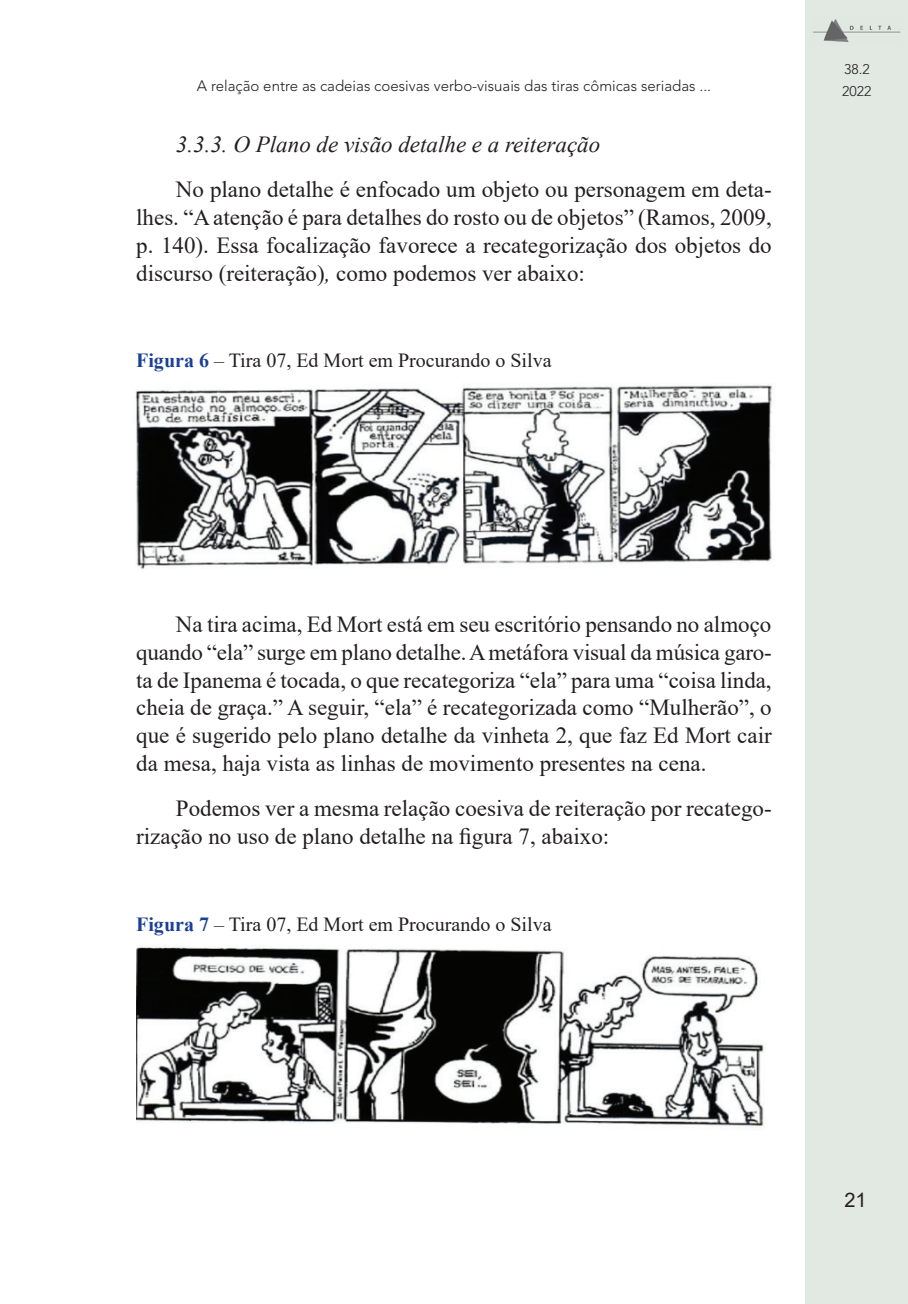
<style>
.page{position:relative;width:908px;height:1304px;background:#fff}
.page>*{position:absolute;margin:0;border:0;box-sizing:border-box;transform-origin:0 0}
.t1{font:23px/28px "Times New Roman";color:#231f20;text-align:justify}
.t2{font:italic 23px "Times New Roman";color:#231f20}
.t3{font:20px "Times New Roman";color:#231f20}
.t4{font:20px "Arial";color:#231f20}
.t5{font:300 15px "Avenir";color:#231f20}
.t6{font:300 14px/22px "Avenir";color:#231f20}
.s1{font-style:italic}
.s2{font-weight:700;color:#1b3f94}
</style>
<div class="page">
<div style="left:804px;top:0;width:102px;height:1304px;background:#e1e9e2"></div>
<img style="left:813px;top:19px;width:88px;height:23px">
<img style="left:135px;top:385px;width:637px;height:184px">
<img style="left:136px;top:946px;width:629px;height:181px">
<p class="t5" style="left:197px;top:77px;width:515px">A relação entre as cadeias coesivas verbo-visuais das tiras cômicas seriadas ...</p>
<p class="t2" style="left:176px;top:129px;width:425px">3.3.3. O Plano de visão detalhe e a reiteração</p>
<p class="t1" style="left:136px;top:175px;width:636px;text-indent:40px">No plano detalhe é enfocado um objeto ou personagem em deta&shy;lhes. “A atenção é para detalhes do rosto ou de objetos” (Ramos, 2009, p. 140). Essa focalização favorece a recategorização dos objetos do discurso (reiteração)<span class="s1">,</span> como podemos ver abaixo:</p>
<p class="t3" style="left:136px;top:346px;width:417px"><span class="s2">Figura 6</span> – Tira 07, Ed Mort em Procurando o Silva</p>
<p class="t6" style="left:841px;top:58px;width:31px">38.2<br>2022</p>
<p class="t1" style="left:136px;top:609px;width:636px;text-indent:40px">Na tira acima, Ed Mort está em seu escritório pensando no almoço quando “ela” surge em plano detalhe. A metáfora visual da música garo&shy;ta de Ipanema é tocada, o que recategoriza “ela” para uma “coisa linda, cheia de graça.” A seguir, “ela” é recategorizada como “Mulherão”, o que é sugerido pelo plano detalhe da vinheta 2, que faz Ed Mort cair da mesa, haja vista as linhas de movimento presentes na cena.</p>
<p class="t1" style="left:136px;top:794px;width:636px;text-indent:40px">Podemos ver a mesma relação coesiva de reiteração por recatego&shy;rização no uso de plano detalhe na figura 7, abaixo:</p>
<p class="t3" style="left:136px;top:910px;width:417px"><span class="s2">Figura 7</span> – Tira 07, Ed Mort em Procurando o Silva</p>
<p class="t4" style="left:844px;top:1186px;width:24px">21</p>
</div>
